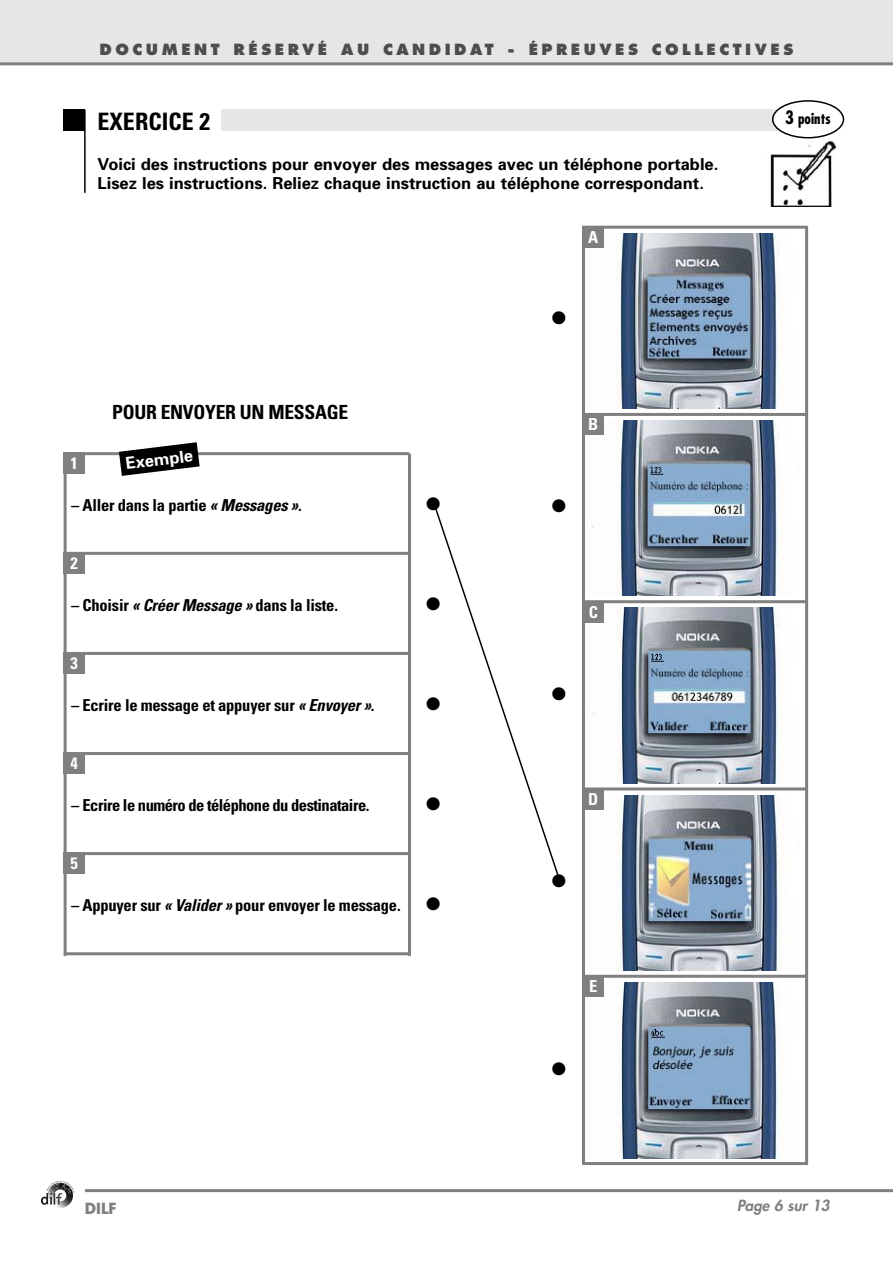
<style>
.page{position:relative;width:893px;height:1263px;background:#fff}
.page>*{position:absolute;margin:0;border:0;box-sizing:border-box;transform-origin:0 0}
.t1{font:700 condensed 24px "Univers";color:#000}
.t2{font:700 condensed 19.5px "Univers";letter-spacing:-.015em;color:#000}
.t3{font:18px "Zapf Dingbats";color:#000}
.t4{font:700 condensed 16.5px "Univers";letter-spacing:-.015em;color:#000}
.t5{font:700 16.5px/19.5px "Univers";color:#000}
.t6{font:700 condensed 16.5px "Univers";color:#fff}
.t7{font:700 16.5px "Univers";color:#fff}
.t8{font:800 15px "Futura";letter-spacing:.235em;color:#4d4d4d}
.t9{font:italic 800 15px "Futura";color:#808080}
.t10{font:700 condensed 15px "Futura";color:#000}
.t11{font:700 15px "Futura";color:#808080}
.s1{font-style:italic}
.s2{font-size:18px}
</style>
<div class="page">
<hr style="left:64px;top:454px;width:3px;height:502px;background:#808080">
<hr style="left:408px;top:454px;width:3px;height:502px;background:#808080">
<hr style="left:64px;top:452px;width:345px;height:3px;background:#808080">
<hr style="left:64px;top:552px;width:345px;height:3px;background:#808080">
<hr style="left:64px;top:952px;width:345px;height:3px;background:#808080">
<img style="left:587px;top:233px;width:193px;height:175px">
<img style="left:591px;top:420px;width:189px;height:176px">
<img style="left:587px;top:608px;width:192px;height:175px">
<img style="left:618px;top:795px;width:163px;height:176px">
<img style="left:618px;top:983px;width:162px;height:175px">
<div style="left:0;top:0;width:892px;height:64px;background:#e6e6e6"></div>
<hr style="left:85px;top:1189px;width:807px;height:3px;background:#808080">
<hr style="left:0;top:62px;width:892px;height:3px;background:#808080">
<img style="left:41px;top:1180px;width:34px;height:28px">
<div style="left:221px;top:110px;width:587px;height:21px;background:#e6e6e6"></div>
<svg style="left:772px;top:100px;width:72px;height:38px"></svg>
<div style="left:64px;top:110px;width:21px;height:21px;background:#000"></div>
<hr style="left:84px;top:110px;width:2px;height:83px;background:#000">
<hr style="left:582px;top:227px;width:3px;height:937px;background:#808080">
<hr style="left:805px;top:227px;width:3px;height:937px;background:#808080">
<hr style="left:582px;top:226px;width:225px;height:3px;background:#808080">
<hr style="left:582px;top:413px;width:225px;height:3px;background:#808080">
<hr style="left:582px;top:600px;width:225px;height:3px;background:#808080">
<hr style="left:582px;top:787px;width:225px;height:3px;background:#808080">
<hr style="left:582px;top:975px;width:225px;height:3px;background:#808080">
<hr style="left:582px;top:1162px;width:225px;height:3px;background:#808080">
<img style="left:770px;top:141px;width:66px;height:66px">
<svg style="left:431px;top:498px;width:129px;height:382px"></svg>
<div style="left:64px;top:452px;width:21px;height:22px;background:#808080"></div>
<svg style="left:119px;top:442px;width:81px;height:34px"></svg>
<div style="left:64px;top:552px;width:21px;height:22px;background:#808080"></div>
<hr style="left:64px;top:652px;width:345px;height:3px;background:#808080">
<div style="left:64px;top:653px;width:21px;height:21px;background:#808080"></div>
<hr style="left:64px;top:752px;width:345px;height:3px;background:#808080">
<div style="left:64px;top:753px;width:21px;height:21px;background:#808080"></div>
<hr style="left:64px;top:852px;width:345px;height:3px;background:#808080">
<div style="left:64px;top:853px;width:21px;height:21px;background:#808080"></div>
<div style="left:582px;top:226px;width:22px;height:21px;background:#808080"></div>
<div style="left:582px;top:414px;width:22px;height:21px;background:#808080"></div>
<div style="left:582px;top:601px;width:22px;height:21px;background:#808080"></div>
<div style="left:582px;top:789px;width:22px;height:21px;background:#808080"></div>
<div style="left:582px;top:975px;width:22px;height:22px;background:#808080"></div>
<p class="t8" style="left:100px;top:43px;width:695px">DOCUMENT RÉSERVÉ AU CANDIDAT - ÉPREUVES COLLECTIVES</p>
<h1 class="t1" style="left:98px;top:112px;width:114px">EXERCICE 2</h1>
<p class="t5" style="left:98px;top:156px;width:622px">Voici des instructions pour envoyer des messages avec un téléphone portable.<br>Lisez les instructions. Reliez chaque instruction au téléphone correspondant.</p>
<p class="t2" style="left:112px;top:405px;width:237px">POUR ENVOYER UN MESSAGE</p>
<p class="t6" style="left:71px;top:457px;width:9px">1</p>
<p class="t7" style="left:125px;top:458px;width:69px;rotate:-7deg">Exemple</p>
<p class="t4" style="left:71px;top:499px;width:232px">– Aller dans la partie <span class="s1">« Messages »</span>.</p>
<p class="t6" style="left:71px;top:557px;width:9px">2</p>
<p class="t4" style="left:71px;top:599px;width:268px">– Choisir <span class="s1">« Créer Message »</span> dans la liste.</p>
<p class="t6" style="left:71px;top:657px;width:9px">3</p>
<p class="t4" style="left:71px;top:699px;width:305px">– Ecrire le message et appuyer sur <span class="s1">« Envoyer »</span>.</p>
<p class="t6" style="left:71px;top:757px;width:9px">4</p>
<p class="t4" style="left:71px;top:799px;width:300px">– Ecrire le numéro de téléphone du destinataire.</p>
<p class="t6" style="left:71px;top:857px;width:9px">5</p>
<p class="t4" style="left:71px;top:900px;width:331px">– Appuyer sur <span class="s1">« Valider »</span> pour envoyer le message.</p>
<p class="t3" style="left:426px;top:495px;width:16px">●</p>
<p class="t3" style="left:426px;top:595px;width:16px">●</p>
<p class="t3" style="left:426px;top:695px;width:16px">●</p>
<p class="t3" style="left:426px;top:795px;width:16px">●</p>
<p class="t3" style="left:426px;top:895px;width:16px">●</p>
<p class="t6" style="left:588px;top:231px;width:12px">A</p>
<p class="t3" style="left:551px;top:309px;width:16px">●</p>
<p class="t6" style="left:588px;top:418px;width:12px">B</p>
<p class="t3" style="left:551px;top:497px;width:16px">●</p>
<p class="t6" style="left:588px;top:606px;width:11px">C</p>
<p class="t3" style="left:551px;top:685px;width:16px">●</p>
<p class="t6" style="left:588px;top:793px;width:12px">D</p>
<p class="t3" style="left:551px;top:873px;width:16px">●</p>
<p class="t6" style="left:589px;top:980px;width:10px">E</p>
<p class="t3" style="left:551px;top:1060px;width:16px">●</p>
<p class="t10" style="left:785px;top:112px;width:47px"><span class="s2">3</span> points</p>
<p class="t11" style="left:85px;top:1201px;width:33px">DILF</p>
<p class="t9" style="left:737px;top:1198px;width:94px">Page 6 sur 13</p>
</div>
